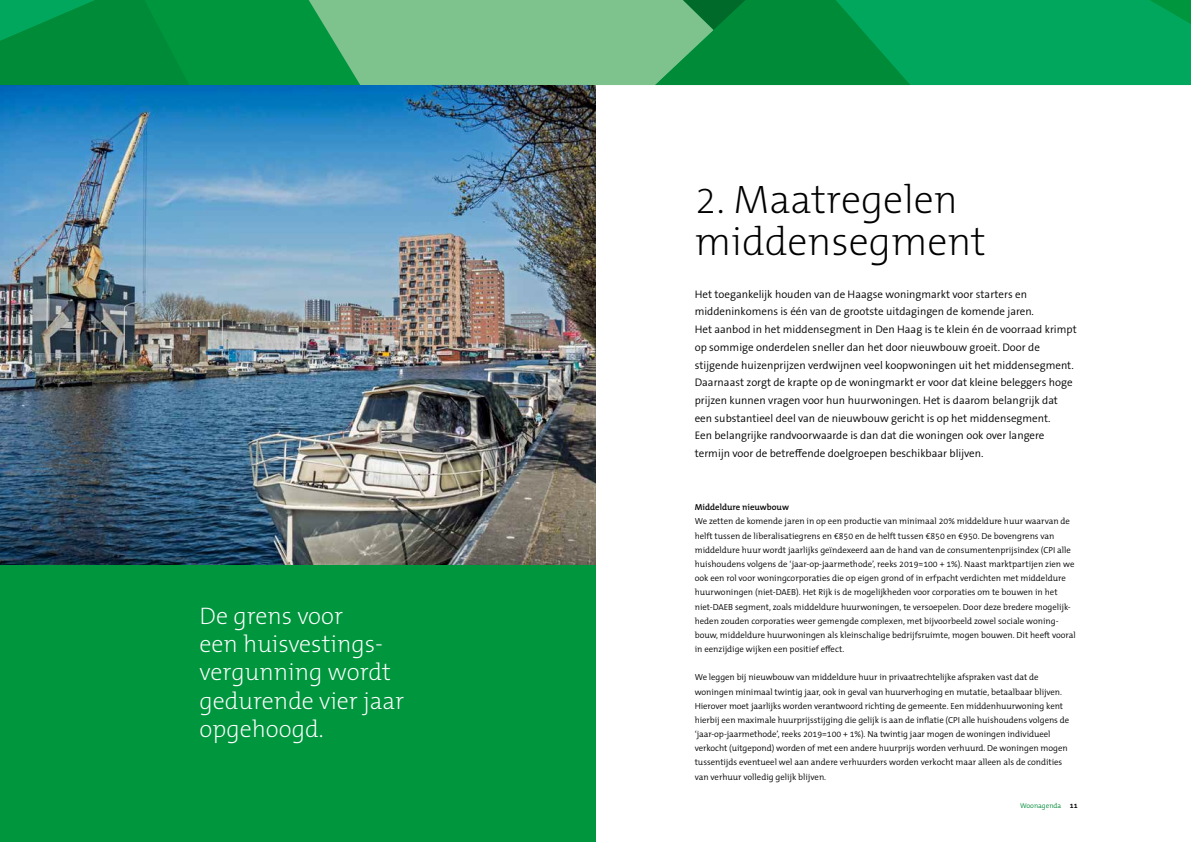
<style>
.page{position:relative;width:1191px;height:842px;background:#fff}
.page>*{position:absolute;margin:0;border:0;box-sizing:border-box;transform-origin:0 0}
.t1{font:200 40px/42.5px "The Mix B W2";color:#000}
.t2{font:200 24px/28.3px "The Mix B W2";color:#fff}
.t3{font:300 11px/17.7px "The Sans B W4";color:#000}
.t4{font:300 8.8px/14.2px "The Mix B W4";color:#000}
.t5{font:600 8.8px "The Mix B W6";color:#000}
.t6{font:300 7px "The Mix B W4";color:#008b39}
.s1{font-family:"The Mix B W7";font-weight:700;color:#000}
</style>
<div class="page">
<svg style="left:759px;top:0;width:432px;height:85px;background:#009f52"></svg>
<svg style="left:0;top:0;width:759px;height:85px;background:#3aa762"></svg>
<div style="left:0;top:85px;width:595px;height:757px;background:#00963e"></div>
<img style="left:0;top:85px;width:595px;height:479px">
<h2 class="t2" style="left:199px;top:602px;width:206px">De grens voor<br>een huisvestings&shy;vergunning wordt gedurende vier jaar opgehoogd.</h2>
<h1 class="t1" style="left:694px;top:178px;width:292px">2. Maatregelen middensegment</h1>
<p class="t3" style="left:694px;top:285px;width:383px">Het toegankelijk houden van de Haagse woningmarkt voor starters en middeninkomens is één van de grootste uitdagingen de komende jaren.<br>Het aanbod in het middensegment in Den Haag is te klein én de voorraad krimpt op sommige onderdelen sneller dan het door nieuwbouw groeit. Door de stijgende huizenprijzen verdwijnen veel koopwoningen uit het middensegment.<br>Daarnaast zorgt de krapte op de woningmarkt er voor dat kleine beleggers hoge prijzen kunnen vragen voor hun huurwoningen. Het is daarom belangrijk dat een substantieel deel van de nieuwbouw gericht is op het middensegment.<br>Een belangrijke randvoorwaarde is dan dat die woningen ook over langere termijn voor de betreffende doelgroepen beschikbaar blijven.</p>
<p class="t5" style="left:694px;top:502px;width:96px">Middeldure nieuwbouw</p>
<p class="t4" style="left:694px;top:514px;width:382px">We zetten de komende jaren in op een productie van minimaal 20% middeldure huur waarvan de helft tussen de liberalisatiegrens en €850 en de helft tussen €850 en €950. De bovengrens van middeldure huur wordt jaarlijks geïndexeerd aan de hand van de consumentenprijsindex (CPI alle huishoudens volgens de ‘jaar-op-jaarmethode’, reeks 2019=100 + 1%). Naast marktpartijen zien we ook een rol voor woningcorporaties die op eigen grond of in erfpacht verdichten met middeldure huurwoningen (niet-DAEB). Het Rijk is de mogelijkheden voor corporaties om te bouwen in het niet-DAEB segment, zoals middeldure huurwoningen, te versoepelen. Door deze bredere mogelijk&shy;heden zouden corporaties weer gemengde complexen, met bijvoorbeeld zowel sociale woning&shy;bouw, middeldure huurwoningen als kleinschalige bedrijfsruimte, mogen bouwen. Dit heeft vooral in eenzijdige wijken een positief effect.</p>
<p class="t4" style="left:694px;top:670px;width:376px">We leggen bij nieuwbouw van middeldure huur in privaatrechtelijke afspraken vast dat de woningen minimaal twintig jaar, ook in geval van huurverhoging en mutatie, betaalbaar blijven.<br>Hierover moet jaarlijks worden verantwoord richting de gemeente. Een middenhuurwoning kent hierbij een maximale huurprijsstijging die gelijk is aan de inflatie (CPI alle huishoudens volgens de ‘jaar-op-jaarmethode’, reeks 2019=100 + 1%). Na twintig jaar mogen de woningen individueel verkocht (uitgepond) worden of met een andere huurprijs worden verhuurd. De woningen mogen tussentijds eventueel wel aan andere verhuurders worden verkocht maar alleen als de condities van verhuur volledig gelijk blijven.</p>
<p class="t6" style="left:1020px;top:801px;width:59px">Woonagenda <span class="s1">11</span></p>
</div>
